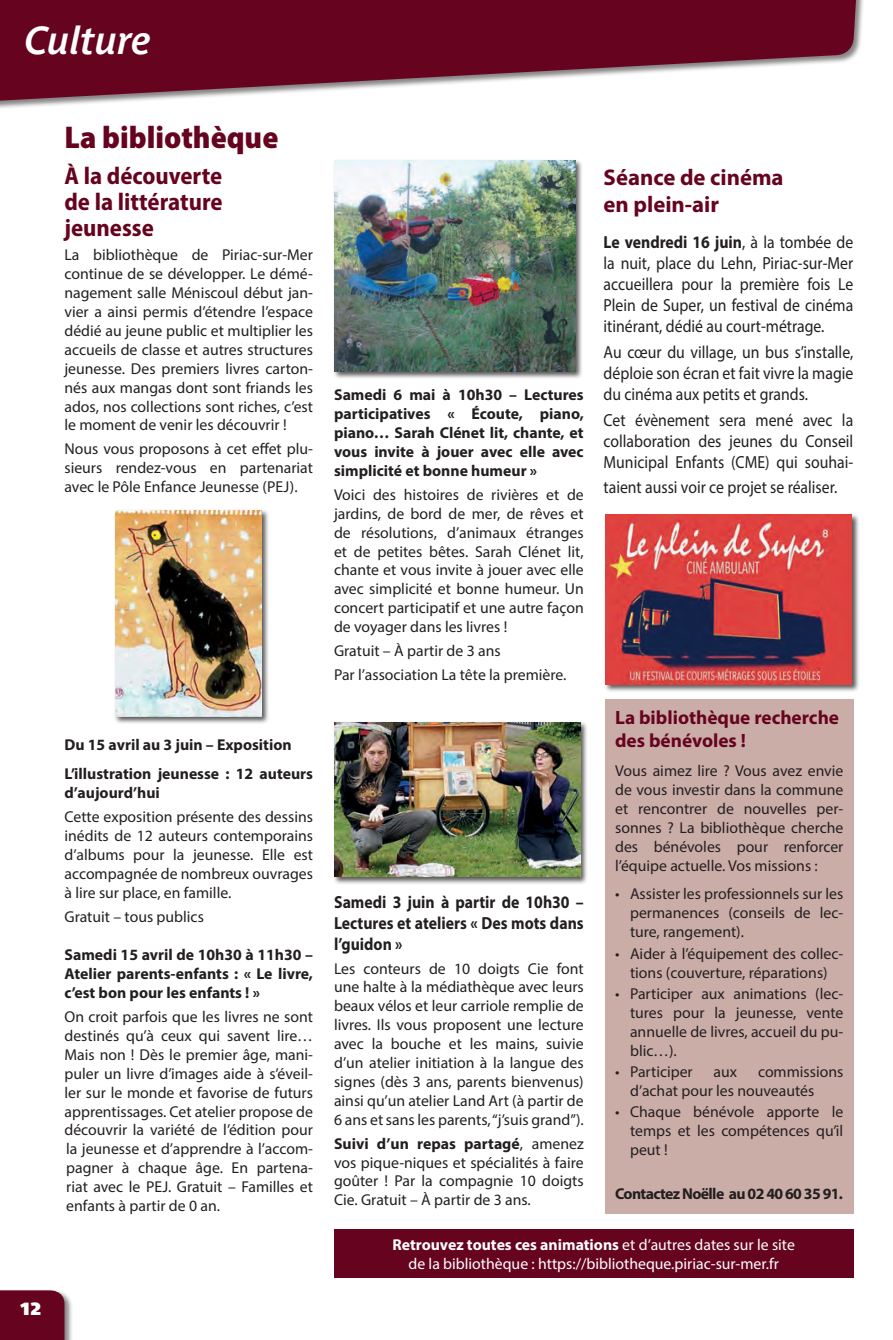
<style>
.page{position:relative;width:893px;height:1340px;background:#fff}
.page>*{position:absolute;margin:0;border:0;box-sizing:border-box;transform-origin:0 0}
.t1{font:italic 700 38.5px "Parisine Plus Std Gris";color:#fff}
.Titre_Principal{font:900 semi-condensed 31.5px "Myriad Pro";color:#660420}
.Titre_niveau_2{font:700 semi-condensed 24.5px/26.2px "Myriad Pro";color:#660420;text-align:justify}
.Texte_normal_gras{font:700 22.75px/27.3px "Myriad Pro";color:#660420}
.Texte_normal_gras-2{font:700 19.25px/23.1px "Myriad Pro";color:#660420}
.Texte_normal{font:17.5px/21px "Myriad Pro";color:#231f20;text-align:justify;scale:.9 1}
.Texte_normal_gras-3{font:700 17.5px/21px "Myriad Pro";color:#231f20;text-align:justify;scale:.9 1}
.t2{font:700 17.5px "Parisine Plus Std Sombre";color:#fff}
.Texte_normal-2{font:15.75px/18.9px "Myriad Pro";color:#231f20;text-align:justify}
.Texte_normal_gras-4{font:700 15.75px/18.9px "Myriad Pro";color:#231f20;text-align:justify}
.Texte_normal_gras-5{font:15.75px/18.9px "Myriad Pro";color:#fff;text-align:center}
.Texte_normal_gras-6{font:700 15.75px "Myriad Pro";letter-spacing:-.04em;color:#231f20}
.s1{font-weight:700}
</style>
<div class="page">
<div style="left:114px;top:508px;width:156px;height:216px;background:#231f20;opacity:.75"></div>
<img style="left:116px;top:510px;width:146px;height:206px">
<div style="left:332px;top:160px;width:251px;height:219px;background:#231f20;opacity:.75"></div>
<img style="left:334px;top:161px;width:241px;height:210px">
<div style="left:333px;top:721px;width:255px;height:163px;background:#231f20;opacity:.75"></div>
<img style="left:334px;top:722px;width:246px;height:154px">
<div style="left:334px;top:1229px;width:519px;height:48px;background:#660420"></div>
<div style="left:604px;top:513px;width:255px;height:179px;background:#231f20;opacity:.75"></div>
<img style="left:605px;top:514px;width:247px;height:170px">
<div style="left:605px;top:699px;width:248px;height:514px;background:#cbada8"></div>
<div style="left:0;top:0;width:867px;height:111px;background:#231f20;opacity:.55"></div>
<svg style="left:0;top:0;width:858px;height:103px;fill:#660420"></svg>
<div style="left:0;top:1288px;width:73px;height:51px;background:#231f20;opacity:.55"></div>
<div style="left:0;top:1290px;width:64px;height:49px;background:#660420"></div>
<h1 class="t1" style="left:25px;top:18px;width:128px">Culture</h1>
<p class="t2" style="left:20px;top:1298px;width:23px">12</p>
<p class="Titre_Principal" style="left:64px;top:116px;width:215px">La bibliothèque</p>
<p class="Titre_niveau_2" style="left:64px;top:162px;width:160px">À la découverte de la littérature jeunesse</p>
<p class="Texte_normal-2" style="left:64px;top:245px;width:250px">La bibliothèque de Piriac-sur-Mer continue de se développer. Le démé&shy;nagement salle Méniscoul début jan&shy;vier a ainsi permis d’étendre l’espace dédié au jeune public et multiplier les accueils de classe et autres structures jeunesse. Des premiers livres carton&shy;nés aux mangas dont sont friands les ados, nos collections sont riches, c’est le moment de venir les découvrir !</p>
<p class="Texte_normal-2" style="left:64px;top:439px;width:250px">Nous vous proposons à cet effet plu&shy;sieurs rendez-vous en partenariat avec le Pôle Enfance Jeunesse (PEJ).</p>
<p class="Texte_normal_gras-4" style="left:64px;top:735px;width:229px">Du 15 avril au 3 juin – Exposition</p>
<p class="Texte_normal_gras-4" style="left:64px;top:764px;width:250px">L’illustration jeunesse : 12 auteurs d’aujourd’hui</p>
<p class="Texte_normal-2" style="left:64px;top:807px;width:250px">Cette exposition présente des dessins inédits de 12 auteurs contemporains d’albums pour la jeunesse. Elle est accompagnée de nombreux ouvrages à lire sur place, en famille.</p>
<p class="Texte_normal-2" style="left:64px;top:906px;width:141px">Gratuit – tous publics</p>
<p class="Texte_normal_gras-4" style="left:64px;top:945px;width:250px">Samedi 15 avril de 10h30 à 11h30 – Atelier parents-enfants : « Le livre, c’est bon pour les enfants ! »</p>
<p class="Texte_normal-2" style="left:64px;top:1007px;width:250px">On croit parfois que les livres ne sont destinés qu’à ceux qui savent lire… Mais non ! Dès le premier âge, mani&shy;puler un livre d’images aide à s’éveil&shy;ler sur le monde et favorise de futurs apprentissages. Cet atelier propose de découvrir la variété de l’édition pour la jeunesse et d’apprendre à l’accom&shy;pagner à chaque âge. En partena&shy;riat avec le PEJ. Gratuit – Familles et enfants à partir de 0 an.</p>
<p class="Texte_normal_gras-4" style="left:334px;top:385px;width:251px">Samedi 6 mai à 10h30 – Lectures participatives « Écoute, piano, piano… Sarah Clénet lit, chante, et vous invite à jouer avec elle avec simplicité et bonne humeur »</p>
<p class="Texte_normal-2" style="left:334px;top:485px;width:251px">Voici des histoires de rivières et de jardins, de bord de mer, de rêves et de résolutions, d’animaux étranges et de petites bêtes. Sarah Clénet lit, chante et vous invite à jouer avec elle avec simplicité et bonne humeur. Un concert participatif et une autre façon de voyager dans les livres !</p>
<p class="Texte_normal-2" style="left:334px;top:641px;width:168px">Gratuit – À partir de 3 ans</p>
<p class="Texte_normal-2" style="left:334px;top:665px;width:234px">Par l’association La tête la première.</p>
<p class="Texte_normal_gras-3" style="left:334px;top:890px;width:279px">Samedi 3 juin à partir de 10h30 – Lectures et ateliers « Des mots dans l’guidon »</p>
<p class="Texte_normal-2" style="left:334px;top:958px;width:251px">Les conteurs de 10 doigts Cie font une halte à la médiathèque avec leurs beaux vélos et leur carriole remplie de livres. Ils vous proposent une lecture avec la bouche et les mains, suivie d’un atelier initiation à la langue des signes (dès 3 ans, parents bienvenus) ainsi qu’un atelier Land Art (à partir de 6 ans et sans les parents, “j’suis grand”).</p>
<p class="Texte_normal-2" style="left:334px;top:1133px;width:251px"><span class="s1">Suivi d’un repas partagé</span>, amenez vos pique-niques et spécialités à faire goûter ! Par la compagnie 10 doigts Cie. Gratuit – À partir de 3 ans.</p>
<p class="Texte_normal_gras" style="left:604px;top:163px;width:181px">Séance de cinéma en plein-air</p>
<p class="Texte_normal" style="left:604px;top:231px;width:279px"><span class="s1">Le vendredi 16 juin</span>, à la tombée de la nuit, place du Lehn, Piriac-sur-Mer accueillera pour la première fois Le Plein de Super, un festival de cinéma itinérant, dédié au court-métrage.</p>
<p class="Texte_normal" style="left:604px;top:341px;width:279px">Au cœur du village, un bus s’installe, déploie son écran et fait vivre la magie du cinéma aux petits et grands.</p>
<p class="Texte_normal" style="left:604px;top:409px;width:279px">Cet évènement sera mené avec la collaboration des jeunes du Conseil Municipal Enfants (CME) qui souhai-</p>
<p class="Texte_normal" style="left:604px;top:477px;width:261px">taient aussi voir ce projet se réaliser.</p>
<p class="Texte_normal_gras-2" style="left:615px;top:705px;width:225px">La bibliothèque recherche des bénévoles !</p>
<p class="Texte_normal-2" style="left:615px;top:761px;width:230px">Vous aimez lire ? Vous avez envie de vous investir dans la commune et rencontrer de nouvelles per&shy;sonnes ? La bibliothèque cherche des bénévoles pour renforcer l’équipe actuelle. Vos missions :</p>
<p class="Texte_normal-2" style="left:630px;top:884px;width:215px;text-indent:-15px">• Assister les professionnels sur les permanences (conseils de lec&shy;ture, rangement).</p>
<p class="Texte_normal-2" style="left:615px;top:943px;width:230px;text-align:center">• Aider à l’équipement des collec&shy;tions (couverture, réparations)</p>
<p class="Texte_normal-2" style="left:630px;top:984px;width:215px;text-indent:-15px">• Participer aux animations (lec&shy;tures pour la jeunesse, vente annuelle de livres, accueil du pu&shy;blic…).</p>
<p class="Texte_normal-2" style="left:615px;top:1062px;width:79px">• Participer</p>
<p class="Texte_normal-2" style="left:714px;top:1062px;width:25px">aux</p>
<p class="Texte_normal-2" style="left:630px;top:1062px;width:215px;text-indent:128px">commissions d’achat pour les nouveautés</p>
<p class="Texte_normal-2" style="left:630px;top:1102px;width:215px;text-indent:-15px">• Chaque bénévole apporte le temps et les compétences qu’il peut !</p>
<p class="Texte_normal_gras-6" style="left:615px;top:1183px;width:229px">Contactez Noëlle au 02 40 60 35 91.</p>
<p class="Texte_normal_gras-5" style="left:392px;top:1235px;width:404px"><span class="s1">Retrouvez toutes ces animations</span> et d’autres dates sur le site de la bibliothèque : https://bibliotheque.piriac-sur-mer.fr</p>
</div>
